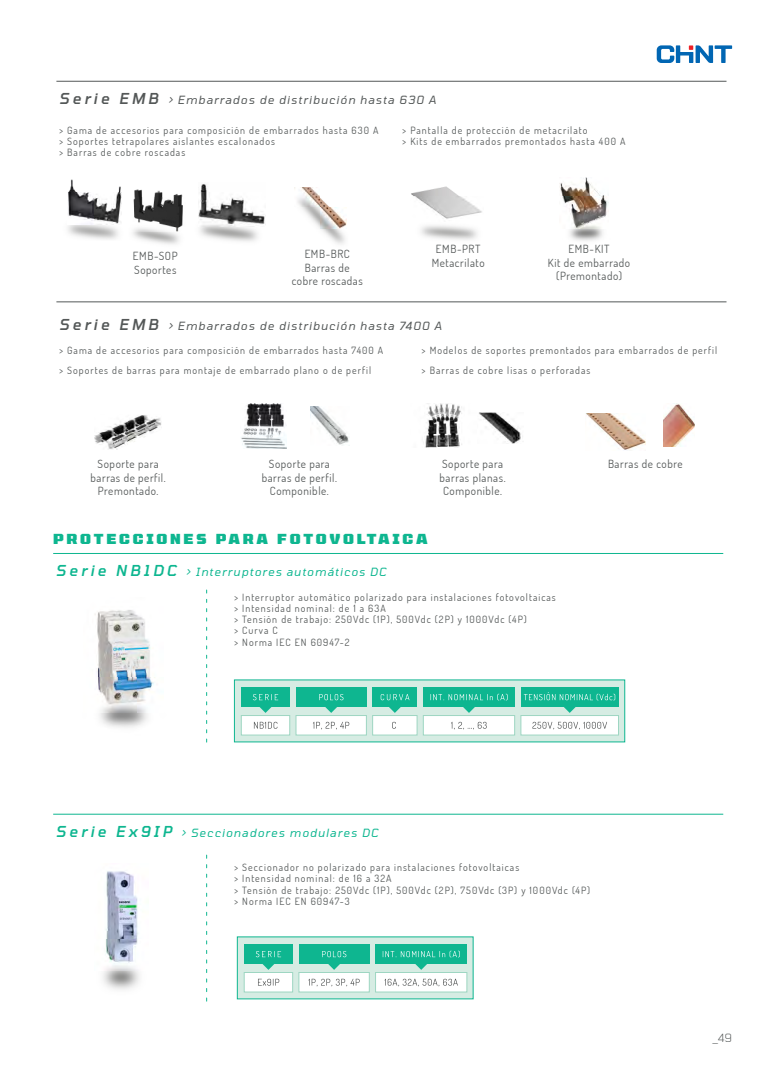
<style>
.page{position:relative;width:780px;height:1088px;background:#fff}
.page>*{position:absolute;margin:0;border:0;box-sizing:border-box;transform-origin:0 0}
.t1{font:800 13.75px "Tomorrow";letter-spacing:.2em;color:#0eb690}
.t2{font:200 11.25px/13.5px "Dosis";letter-spacing:.05em;color:#545858;text-align:center}
.t3{font:italic 11.25px "Tomorrow";letter-spacing:.1em;color:#545858}
.t4{font:italic 11.25px "Tomorrow";letter-spacing:.1em;color:#0eb690}
.t5{font:300 11.25px "Tomorrow";color:#545858}
.t6{font:200 10px/11.2px "Dosis";letter-spacing:.105em;color:#545858}
.s1{font-weight:500;font-size:15px}
</style>
<div class="page">
<svg style="left:656px;top:45px;width:76px;height:18px"></svg>
<hr style="left:56px;top:81px;width:670px;height:1px;background:#545858">
<img style="left:104px;top:415px;width:57px;height:17px">
<img style="left:94px;top:432px;width:34px;height:17px">
<img style="left:128px;top:432px;width:19px;height:10px">
<img style="left:310px;top:406px;width:39px;height:39px">
<img style="left:241px;top:403px;width:46px;height:45px">
<img style="left:479px;top:412px;width:42px;height:32px">
<img style="left:423px;top:404px;width:39px;height:43px">
<img style="left:663px;top:404px;width:31px;height:42px">
<img style="left:586px;top:414px;width:59px;height:36px">
<hr style="left:56px;top:301px;width:670px;height:1px;background:#545858">
<img style="left:134px;top:189px;width:49px;height:9px">
<img style="left:133px;top:198px;width:50px;height:46px">
<img style="left:320px;top:219px;width:27px;height:25px">
<img style="left:294px;top:187px;width:52px;height:41px">
<img style="left:411px;top:186px;width:48px;height:10px">
<img style="left:414px;top:196px;width:68px;height:44px">
<img style="left:559px;top:177px;width:46px;height:19px">
<img style="left:562px;top:196px;width:47px;height:45px">
<img style="left:68px;top:179px;width:53px;height:13px">
<img style="left:68px;top:192px;width:54px;height:48px">
<img style="left:200px;top:184px;width:7px;height:9px">
<img style="left:198px;top:193px;width:68px;height:49px">
<hr style="left:53px;top:814px;width:670px;height:1px;background:#0eb690">
<hr style="left:53px;top:553px;width:670px;height:1px;background:#0eb690">
<svg style="left:206px;top:855px;width:1px;height:146px"></svg>
<svg style="left:206px;top:590px;width:1px;height:152px"></svg>
<img style="left:95px;top:610px;width:56px;height:67px">
<img style="left:98px;top:677px;width:57px;height:51px">
<div style="left:234px;top:680px;width:391px;height:62px;background:#d6ece3"></div>
<div style="left:241px;top:687px;width:49px;height:19px;background:#0eb690"></div>
<svg style="left:253px;top:694px;width:25px;height:6px"></svg>
<div style="left:241px;top:715px;width:49px;height:20px;background:#fff;border:1px solid #9ed6c2"></div>
<svg style="left:254px;top:722px;width:23px;height:7px"></svg>
<svg style="left:259px;top:706px;width:13px;height:7px"></svg>
<div style="left:423px;top:687px;width:91px;height:19px;background:#0eb690"></div>
<svg style="left:430px;top:694px;width:77px;height:6px"></svg>
<div style="left:423px;top:715px;width:92px;height:20px;background:#fff;border:1px solid #9ed6c2"></div>
<svg style="left:451px;top:722px;width:35px;height:7px"></svg>
<svg style="left:462px;top:706px;width:13px;height:7px"></svg>
<div style="left:296px;top:687px;width:70px;height:19px;background:#0eb690"></div>
<svg style="left:319px;top:694px;width:24px;height:6px"></svg>
<div style="left:296px;top:715px;width:70px;height:20px;background:#fff;border:1px solid #9ed6c2"></div>
<svg style="left:313px;top:722px;width:36px;height:7px"></svg>
<svg style="left:324px;top:706px;width:14px;height:7px"></svg>
<div style="left:521px;top:687px;width:97px;height:19px;background:#0eb690"></div>
<svg style="left:523px;top:692px;width:92px;height:8px"></svg>
<div style="left:520px;top:715px;width:98px;height:20px;background:#fff;border:1px solid #9ed6c2"></div>
<svg style="left:532px;top:722px;width:75px;height:7px"></svg>
<svg style="left:563px;top:706px;width:13px;height:7px"></svg>
<div style="left:372px;top:687px;width:45px;height:19px;background:#0eb690"></div>
<svg style="left:380px;top:694px;width:29px;height:6px"></svg>
<div style="left:372px;top:715px;width:45px;height:20px;background:#fff;border:1px solid #9ed6c2"></div>
<svg style="left:388px;top:706px;width:13px;height:7px"></svg>
<svg style="left:392px;top:722px;width:4px;height:7px"></svg>
<img style="left:105px;top:871px;width:34px;height:68px">
<img style="left:103px;top:939px;width:37px;height:51px">
<div style="left:237px;top:936px;width:236px;height:63px;background:#d6ece3"></div>
<div style="left:244px;top:944px;width:48px;height:19px;background:#0eb690"></div>
<svg style="left:256px;top:951px;width:25px;height:6px"></svg>
<div style="left:244px;top:972px;width:49px;height:20px;background:#fff;border:1px solid #9ed6c2"></div>
<svg style="left:258px;top:979px;width:21px;height:7px"></svg>
<svg style="left:262px;top:963px;width:13px;height:7px"></svg>
<div style="left:375px;top:944px;width:92px;height:19px;background:#0eb690"></div>
<svg style="left:383px;top:951px;width:77px;height:6px"></svg>
<div style="left:375px;top:972px;width:92px;height:20px;background:#fff;border:1px solid #9ed6c2"></div>
<svg style="left:384px;top:979px;width:74px;height:7px"></svg>
<svg style="left:414px;top:963px;width:14px;height:7px"></svg>
<div style="left:299px;top:944px;width:70px;height:19px;background:#0eb690"></div>
<svg style="left:322px;top:951px;width:24px;height:6px"></svg>
<div style="left:298px;top:972px;width:71px;height:20px;background:#fff;border:1px solid #9ed6c2"></div>
<svg style="left:308px;top:979px;width:51px;height:7px"></svg>
<svg style="left:327px;top:963px;width:14px;height:7px"></svg>
<p class="t3" style="left:59px;top:91px;width:378px"><span class="s1">Serie EMB</span> &gt; Embarrados de distribución hasta 630 A</p>
<p class="t6" style="left:59px;top:124px;width:321px">&gt; Gama de accesorios para composición de embarrados hasta 630 A &gt; Soportes tetrapolares aislantes escalonados<br>&gt; Barras de cobre roscadas</p>
<p class="t6" style="left:402px;top:124px;width:225px">&gt; Pantalla de protección de metacrilato<br>&gt; Kits de embarrados premontados hasta 400 A</p>
<p class="t2" style="left:133px;top:249px;width:46px;text-align:left">EMB-SOP<br>Soportes</p>
<p class="t2" style="left:292px;top:247px;width:73px">EMB-BRC<br>Barras de cobre roscadas</p>
<p class="t2" style="left:431px;top:242px;width:54px">EMB-PRT<br>Metacrilato</p>
<p class="t2" style="left:548px;top:242px;width:84px">EMB-KIT<br>Kit de embarrado (Premontado)</p>
<p class="t3" style="left:59px;top:317px;width:384px"><span class="s1">Serie EMB</span> &gt; Embarrados de distribución hasta 7400 A</p>
<p class="t6" style="left:59px;top:340px;width:326px;line-height:20px">&gt; Gama de accesorios para composición de embarrados hasta 7400 A &gt; Soportes de barras para montaje de embarrado plano o de perfil</p>
<p class="t6" style="left:421px;top:340px;width:297px;line-height:20px">&gt; Modelos de soportes premontados para embarrados de perfil &gt; Barras de cobre lisas o perforadas</p>
<p class="t2" style="left:90px;top:457px;width:77px">Soporte para barras de perfil.<br>Premontado.</p>
<p class="t2" style="left:262px;top:457px;width:77px">Soporte para barras de perfil.<br>Componible.</p>
<p class="t2" style="left:439px;top:457px;width:68px">Soporte para barras planas.<br>Componible.</p>
<p class="t2" style="left:608px;top:457px;width:76px">Barras de cobre</p>
<h1 class="t1" style="left:53px;top:527px;width:376px">PROTECCIONES PARA FOTOVOLTAICA</h1>
<p class="t4" style="left:56px;top:563px;width:332px"><span class="s1">Serie NB1DC</span> &gt; Interruptores automáticos DC</p>
<p class="t6" style="left:234px;top:591px;width:323px">&gt; Interruptor automático polarizado para instalaciones fotovoltaicas &gt; Intensidad nominal: de 1 a 63A<br>&gt; Tensión de trabajo: 250Vdc (1P), 500Vdc (2P) y 1000Vdc (4P)<br>&gt; Curva C<br>&gt; Norma IEC EN 60947-2</p>
<p class="t4" style="left:56px;top:824px;width:324px"><span class="s1">Serie Ex9IP</span> &gt; Seccionadores modulares DC</p>
<p class="t6" style="left:234px;top:861px;width:357px">&gt; Seccionador no polarizado para instalaciones fotovoltaicas<br>&gt; Intensidad nominal: de 16 a 32A<br>&gt; Tensión de trabajo: 250Vdc (1P), 500Vdc (2P), 750Vdc (3P) y 1000Vdc (4P) &gt; Norma IEC EN 60947-3</p>
<p class="t5" style="left:712px;top:1029px;width:21px">_49</p>
</div>
